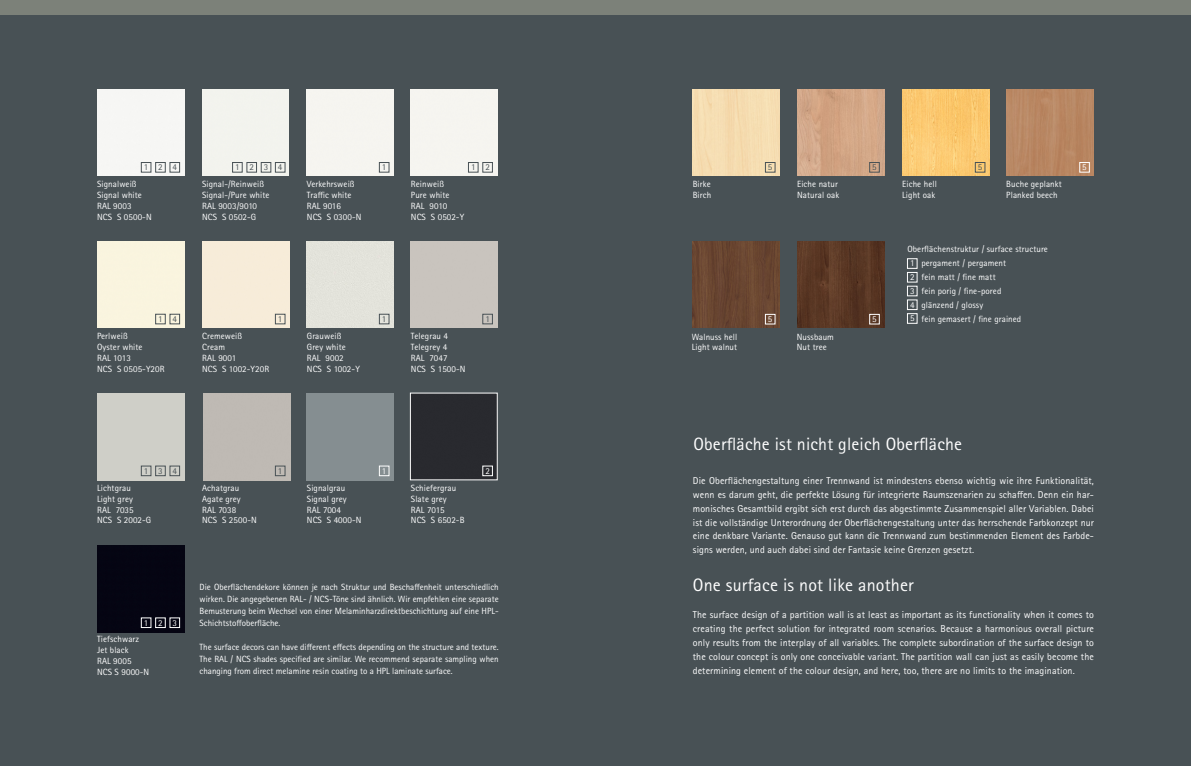
<style>
.page{position:relative;width:1191px;height:766px;background:#fff}
.page>*{position:absolute;margin:0;border:0;box-sizing:border-box;transform-origin:0 0}
.t1{font:18px "Rotis Sans Serif Pro";letter-spacing:.01em;color:#fff}
.t2{font:17.8px "Rotis Sans Serif Pro";letter-spacing:.01em;color:#fff}
.t3{font:10px/13.8px "Rotis Sans Serif Pro";letter-spacing:.01em;color:#fff;text-align:justify}
.t4{font:9px/10.8px "Rotis Sans Serif Pro";letter-spacing:.01em;color:#fff}
.t5{font:9px "Rotis Sans Serif Pro";letter-spacing:1.09em;color:#485155}
</style>
<div class="page">
<div style="left:0;top:14px;width:1191px;height:751px;background:#485155"></div>
<div style="left:0;top:0;width:1191px;height:14px;background:#7c8179"></div>
<div style="left:907px;top:313px;width:10px;height:10px;border:1px solid #fff"></div>
<div style="left:907px;top:286px;width:10px;height:10px;border:1px solid #fff"></div>
<div style="left:907px;top:300px;width:10px;height:9px;border:1px solid #fff"></div>
<div style="left:907px;top:272px;width:10px;height:10px;border:1px solid #fff"></div>
<div style="left:907px;top:258px;width:10px;height:10px;border:1px solid #fff"></div>
<div style="left:307px;top:89px;width:87px;height:87px;background:#f5f5f0"></div>
<div style="left:97px;top:89px;width:87px;height:87px;background:#f6f6f4"></div>
<div style="left:410px;top:89px;width:87px;height:87px;background:#f6f5f0"></div>
<div style="left:202px;top:89px;width:87px;height:87px;background:#f2f3ee"></div>
<div style="left:97px;top:545px;width:87px;height:86px;background:#050512"></div>
<div style="left:97px;top:393px;width:87px;height:87px;background:#cfcfc8"></div>
<div style="left:412px;top:395px;width:83px;height:83px;background:#292a2f"></div>
<div style="left:307px;top:393px;width:87px;height:87px;background:#858e91"></div>
<div style="left:203px;top:393px;width:87px;height:87px;background:#bfbab4"></div>
<div style="left:410px;top:241px;width:87px;height:87px;background:#c9c4be"></div>
<div style="left:307px;top:241px;width:87px;height:87px;background:#e3e3db"></div>
<div style="left:202px;top:241px;width:87px;height:87px;background:#f7ecd9"></div>
<div style="left:97px;top:241px;width:87px;height:87px;background:#f9f4df"></div>
<div style="left:379px;top:162px;width:10px;height:10px;border:1px solid #485155"></div>
<div style="left:468px;top:162px;width:10px;height:10px;border:1px solid #485155"></div>
<div style="left:482px;top:162px;width:10px;height:10px;border:1px solid #485155"></div>
<div style="left:482px;top:314px;width:10px;height:10px;border:1px solid #485155"></div>
<div style="left:379px;top:314px;width:10px;height:10px;border:1px solid #485155"></div>
<div style="left:275px;top:314px;width:10px;height:10px;border:1px solid #485155"></div>
<div style="left:155px;top:314px;width:10px;height:10px;border:1px solid #485155"></div>
<div style="left:170px;top:314px;width:10px;height:10px;border:1px solid #485155"></div>
<div style="left:141px;top:162px;width:10px;height:10px;border:1px solid #485155"></div>
<div style="left:155px;top:162px;width:10px;height:10px;border:1px solid #485155"></div>
<div style="left:170px;top:162px;width:10px;height:10px;border:1px solid #485155"></div>
<div style="left:141px;top:466px;width:10px;height:9px;border:1px solid #485155"></div>
<div style="left:155px;top:466px;width:10px;height:9px;border:1px solid #485155"></div>
<div style="left:170px;top:466px;width:10px;height:9px;border:1px solid #485155"></div>
<div style="left:275px;top:466px;width:10px;height:9px;border:1px solid #485155"></div>
<div style="left:170px;top:617px;width:10px;height:10px;border:1px solid #fff"></div>
<div style="left:141px;top:617px;width:10px;height:10px;border:1px solid #fff"></div>
<div style="left:232px;top:162px;width:10px;height:10px;border:1px solid #485155"></div>
<div style="left:247px;top:162px;width:10px;height:10px;border:1px solid #485155"></div>
<div style="left:261px;top:162px;width:10px;height:10px;border:1px solid #485155"></div>
<div style="left:275px;top:162px;width:10px;height:10px;border:1px solid #485155"></div>
<div style="left:379px;top:466px;width:10px;height:9px;border:1px solid #fff"></div>
<div style="left:692px;top:89px;width:87px;height:87px;background:#f5ddb2"></div>
<img style="left:797px;top:89px;width:87px;height:87px">
<div style="left:1006px;top:89px;width:87px;height:87px;background:#b98763"></div>
<img style="left:692px;top:241px;width:87px;height:87px">
<img style="left:797px;top:241px;width:87px;height:87px">
<div style="left:765px;top:162px;width:10px;height:10px;border:1px solid #485155"></div>
<div style="left:765px;top:314px;width:10px;height:10px;border:1px solid #fff"></div>
<div style="left:869px;top:162px;width:10px;height:10px;border:1px solid #485155"></div>
<div style="left:869px;top:314px;width:10px;height:10px;border:1px solid #fff"></div>
<div style="left:1079px;top:162px;width:10px;height:10px;border:1px solid #fff"></div>
<img style="left:902px;top:89px;width:87px;height:87px">
<div style="left:975px;top:162px;width:10px;height:10px;border:1px solid #485155"></div>
<p class="t5" style="left:144px;top:162px;width:35px">124</p>
<p class="t5" style="left:235px;top:162px;width:49px">1234</p>
<p class="t5" style="left:382px;top:162px;width:6px">1</p>
<p class="t5" style="left:471px;top:162px;width:20px">1 2</p>
<p class="t4" style="left:202px;top:178px;width:69px">Signal-/Reinweiß<br>Signal-/Pure white<br>RAL 9003/9010<br>NCS S 0502-G</p>
<p class="t4" style="left:411px;top:178px;width:55px">Reinweiß<br>Pure white<br>RAL 9010<br>NCS S 0502-Y</p>
<p class="t4" style="left:97px;top:178px;width:56px">Signalweiß<br>Signal white<br>RAL 9003<br>NCS S 0500-N</p>
<p class="t4" style="left:307px;top:178px;width:56px">Verkehrsweiß<br>Traffic white<br>RAL 9016<br>NCS S 0300-N</p>
<p class="t5" style="left:158px;top:313px;width:20px">1 4</p>
<p class="t5" style="left:278px;top:313px;width:6px">1</p>
<p class="t5" style="left:382px;top:313px;width:6px">1</p>
<p class="t5" style="left:485px;top:313px;width:6px">1</p>
<p class="t4" style="left:97px;top:331px;width:69px">Perlweiß<br>Oyster white<br>RAL 1013<br>NCS S 0505-Y20R</p>
<p class="t4" style="left:307px;top:331px;width:54px">Grauweiß<br>Grey white<br>RAL 9002<br>NCS S 1002-Y</p>
<p class="t4" style="left:202px;top:331px;width:68px">Cremeweiß<br>Cream<br>RAL 9001<br>NCS S 1002-Y20R</p>
<p class="t4" style="left:411px;top:331px;width:56px">Telegrau 4<br>Telegrey 4<br>RAL 7047<br>NCS S 1500-N</p>
<p class="t5" style="left:144px;top:465px;width:35px">134</p>
<p class="t5" style="left:278px;top:465px;width:6px">1</p>
<p class="t4" style="left:485px;top:465px;width:6px">2</p>
<p class="t4" style="left:382px;top:465px;width:6px">1</p>
<p class="t4" style="left:97px;top:482px;width:56px">Lichtgrau<br>Light grey<br>RAL 7035<br>NCS S 2002-G</p>
<p class="t4" style="left:411px;top:482px;width:55px">Schiefergrau<br>Slate grey<br>RAL 7015<br>NCS S 6502-B</p>
<p class="t4" style="left:202px;top:482px;width:56px">Achatgrau<br>Agate grey<br>RAL 7038<br>NCS S 2500-N</p>
<p class="t4" style="left:307px;top:482px;width:56px">Signalgrau<br>Signal grey<br>RAL 7004<br>NCS S 4000-N</p>
<p class="t4" style="left:144px;top:617px;width:35px">123</p>
<p class="t4" style="left:97px;top:633px;width:54px">Tiefschwarz<br>Jet black<br>RAL 9005<br>NCS S 9000-N</p>
<p class="t4" style="left:199px;top:581px;width:301px;line-height:12px;text-align:justify">Die Oberflächendekore können je nach Struktur und Beschaffenheit unterschiedlich wirken. Die angegebenen RAL- / NCS-Töne sind ähnlich. Wir empfehlen eine separate Bemusterung beim Wechsel von einer Melaminharzdirektbeschichtung auf eine HPL-Schichtstoffoberfläche.</p>
<p class="t4" style="left:199px;top:641px;width:300px;line-height:12px;text-align:justify">The surface decors can have different effects depending on the structure and texture.<br>The RAL / NCS shades specified are similar. We recommend separate sampling when changing from direct melamine resin coating to a HPL laminate surface.</p>
<p class="t5" style="left:768px;top:162px;width:6px">5</p>
<p class="t5" style="left:872px;top:162px;width:6px">5</p>
<p class="t5" style="left:978px;top:162px;width:6px">5</p>
<p class="t4" style="left:1082px;top:162px;width:6px">5</p>
<p class="t4" style="left:692px;top:178px;width:20px">Birke<br>Birch</p>
<p class="t4" style="left:902px;top:178px;width:36px">Eiche hell<br>Light oak</p>
<p class="t4" style="left:1006px;top:178px;width:57px">Buche geplankt<br>Planked beech</p>
<p class="t4" style="left:797px;top:178px;width:44px">Eiche natur<br>Natural oak</p>
<p class="t4" style="left:768px;top:313px;width:6px">5</p>
<p class="t4" style="left:691px;top:331px;width:47px">Walnuss hell<br>Light walnut</p>
<p class="t4" style="left:797px;top:331px;width:39px">Nussbaum<br>Nut tree</p>
<p class="t4" style="left:872px;top:313px;width:6px">5</p>
<p class="t4" style="left:907px;top:243px;width:142px">Oberflächenstruktur / surface structure</p>
<p class="t4" style="left:921px;top:257px;width:86px">pergament / pergament</p>
<p class="t4" style="left:921px;top:271px;width:76px">fein matt / fine matt</p>
<p class="t4" style="left:921px;top:285px;width:81px">fein porig / fine-pored</p>
<p class="t4" style="left:921px;top:299px;width:63px">glänzend / glossy</p>
<p class="t4" style="left:910px;top:313px;width:113px">5 fein gemasert / fine grained</p>
<p class="t4" style="left:910px;top:258px;width:6px">1</p>
<p class="t4" style="left:910px;top:272px;width:6px">2</p>
<p class="t4" style="left:910px;top:284px;width:6px;line-height:13.7px">3<br>4</p>
<h2 class="t2" style="left:693px;top:433px;width:270px">Oberfläche ist nicht gleich Oberfläche</h2>
<p class="t3" style="left:693px;top:474px;width:403px">Die Oberflächengestaltung einer Trennwand ist mindestens ebenso wichtig wie ihre Funktionalität, wenn es darum geht, die perfekte Lösung für integrierte Raumszenarien zu schaffen. Denn ein har&shy;monisches Gesamtbild ergibt sich erst durch das abgestimmte Zusammenspiel aller Variablen. Dabei ist die vollständige Unterordnung der Oberflächengestaltung unter das herrschende Farbkonzept nur eine denkbare Variante. Genauso gut kann die Trennwand zum bestimmenden Element des Farbde&shy;signs werden, und auch dabei sind der Fantasie keine Grenzen gesetzt.</p>
<h1 class="t1" style="left:693px;top:574px;width:223px">One surface is not like another</h1>
<p class="t3" style="left:693px;top:608px;width:403px">The surface design of a partition wall is at least as important as its functionality when it comes to creating the perfect solution for integrated room scenarios. Because a harmonious overall picture only results from the interplay of all variables. The complete subordination of the surface design to the colour concept is only one conceivable variant. The partition wall can just as easily become the determining element of the colour design, and here, too, there are no limits to the imagination.</p>
</div>
